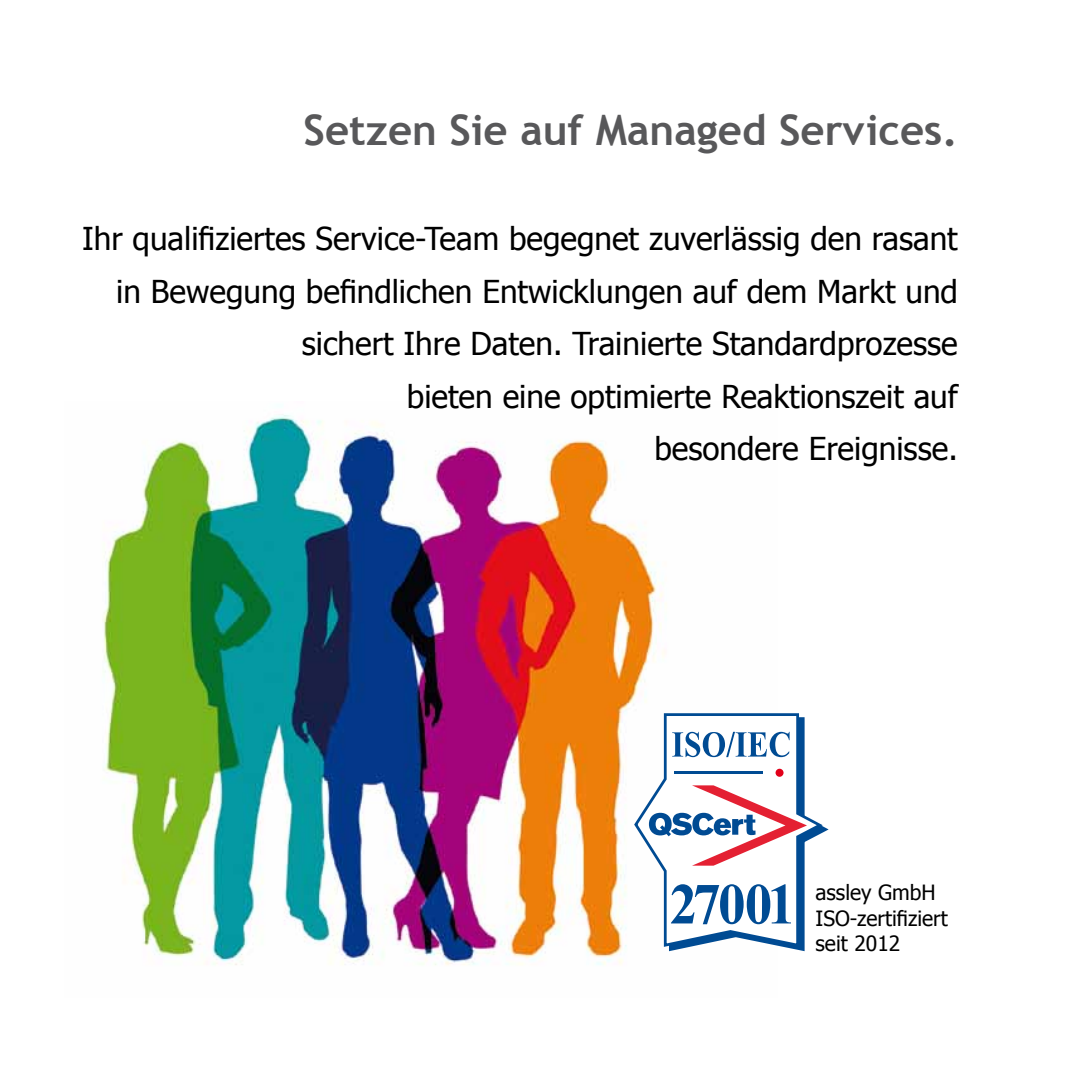
<style>
.page{position:relative;width:1072px;height:1072px;background:#fff}
.page>*{position:absolute;margin:0;border:0;box-sizing:border-box;transform-origin:0 0}
.t1{font:700 42px "Trebuchet MS";color:#58585a}
.t2{font:31.5px/52.5px "Tahoma";color:#000;text-align:right}
.t3{font:21px/25.2px "Tahoma";color:#000}
</style>
<div class="page">
<img style="left:103px;top:414px;width:564px;height:551px">
<svg style="left:632px;top:712px;width:197px;height:241px"></svg>
<h1 class="t1" style="left:303px;top:104px;width:655px">Setzen Sie auf Managed Services.</h1>
<p class="t2" style="left:82px;top:211px;width:877px">Ihr qualifiziertes Service-Team begegnet zuverlässig den rasant in Bewegung befindlichen Entwicklungen auf dem Markt und sichert Ihre Daten. Trainierte Standardprozesse<br>bieten eine optimierte Reaktionszeit auf<br>besondere Ereignisse.</p>
<p class="t3" style="left:815px;top:879px;width:134px">assley GmbH<br>ISO-zertifiziert seit 2012</p>
</div>
